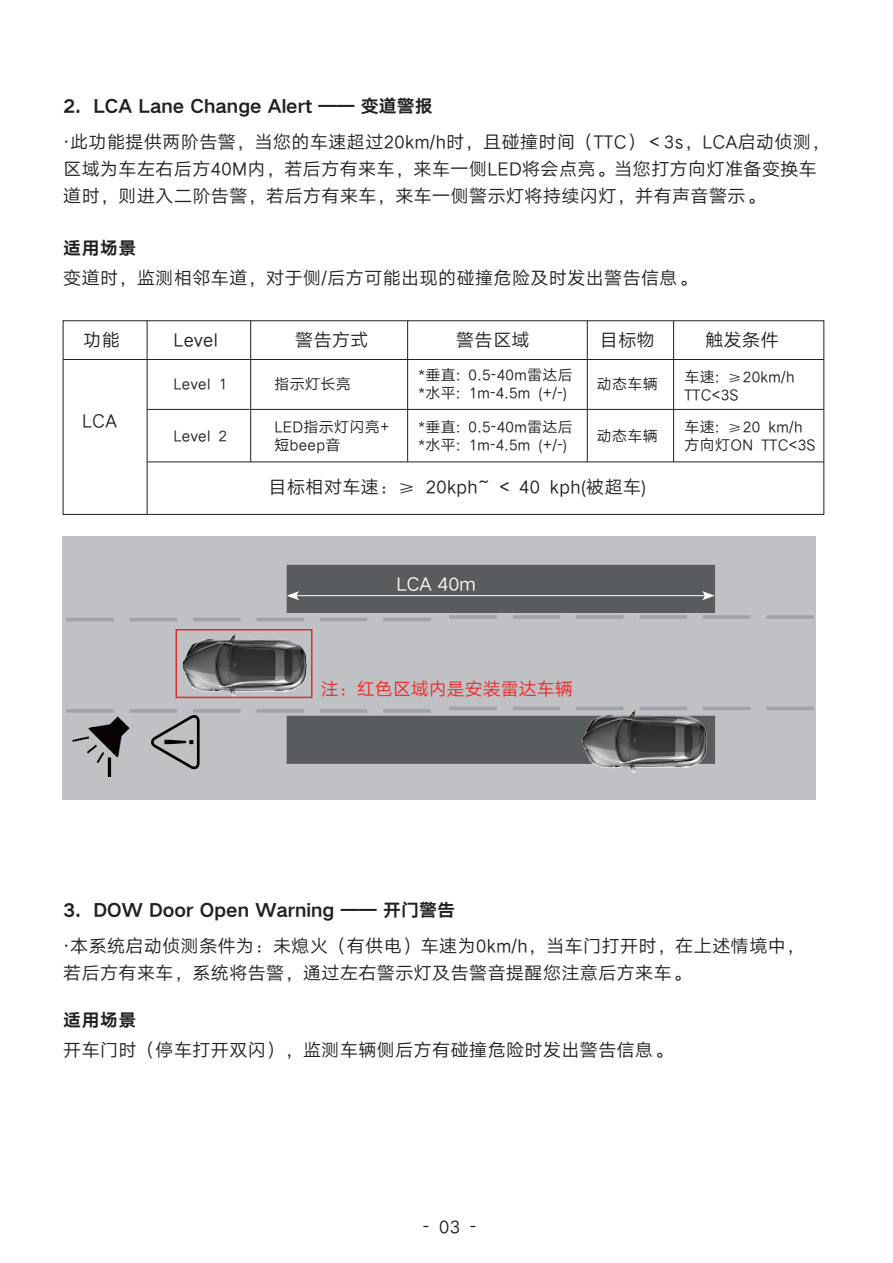
<style>
.page{position:relative;width:893px;height:1263px;background:#fff}
.page>*{position:absolute;margin:0;border:0;box-sizing:border-box;transform-origin:0 0}
.t1{font:18px/27px "HY Qi Hei EZS";letter-spacing:.025em;color:#231f20}
.t2{font:18px "HY Qi Hei GEW";color:#221f21}
.t3{font:18px "HY Qi Hei EZS";color:#ee2928}
.t4{font:18px "HY Qi Hei GEW";letter-spacing:.025em;color:#231f20}
.t5{font:18px "HY Qi Hei EZS";color:#fff}
.t6{font:15px/18px "HY Qi Hei EZS";letter-spacing:.025em;color:#231f20}
</style>
<div class="page">
<div style="left:62px;top:536px;width:754px;height:264px;background:#bfc1c5"></div>
<hr style="left:66px;top:709px;width:48px;height:4px;background:#9fa3a8">
<hr style="left:130px;top:709px;width:47px;height:4px;background:#9fa3a8">
<hr style="left:193px;top:709px;width:48px;height:4px;background:#9fa3a8">
<hr style="left:256px;top:709px;width:48px;height:4px;background:#9fa3a8">
<hr style="left:66px;top:618px;width:48px;height:3px;background:#9fa3a8">
<hr style="left:130px;top:618px;width:47px;height:3px;background:#9fa3a8">
<hr style="left:193px;top:618px;width:48px;height:3px;background:#9fa3a8">
<hr style="left:256px;top:618px;width:48px;height:3px;background:#9fa3a8">
<hr style="left:703px;top:707px;width:47px;height:3px;background:#9fa3a8">
<hr style="left:766px;top:707px;width:48px;height:3px;background:#9fa3a8">
<hr style="left:703px;top:615px;width:47px;height:4px;background:#9fa3a8">
<hr style="left:766px;top:615px;width:48px;height:4px;background:#9fa3a8">
<svg style="left:151px;top:715px;width:49px;height:55px"></svg>
<img style="left:72px;top:716px;width:58px;height:61px">
<img style="left:183px;top:634px;width:104px;height:61px">
<svg style="left:287px;top:565px;width:428px;height:199px"></svg>
<hr style="left:296px;top:595px;width:410px;height:1px;background:#fff">
<svg style="left:287px;top:591px;width:12px;height:9px"></svg>
<svg style="left:702px;top:591px;width:13px;height:9px"></svg>
<img style="left:582px;top:710px;width:124px;height:62px">
<div style="left:63px;top:321px;width:761px;height:194px;border:1px solid #231f20"></div>
<hr style="left:147px;top:462px;width:677px;height:1px;background:#231f20">
<hr style="left:147px;top:409px;width:677px;height:1px;background:#231f20">
<hr style="left:63px;top:359px;width:761px;height:1px;background:#231f20">
<hr style="left:673px;top:321px;width:1px;height:141px;background:#231f20">
<hr style="left:587px;top:321px;width:1px;height:141px;background:#231f20">
<hr style="left:407px;top:321px;width:1px;height:141px;background:#231f20">
<hr style="left:250px;top:321px;width:1px;height:141px;background:#231f20">
<hr style="left:147px;top:321px;width:1px;height:193px;background:#231f20">
<div style="left:176px;top:629px;width:137px;height:69px;border:2px solid #da2f2b"></div>
<p class="t2" style="left:63px;top:93px;width:371px">2. LCA Lane Change Alert —— 变道警报</p>
<p class="t1" style="left:63px;top:129px;width:768px">·此功能提供两阶告警，当您的车速超过20km/h时，且碰撞时间（TTC）＜3s，LCA启动侦测，区域为车左右后方40M内，若后方有来车，来车一侧LED将会点亮。当您打方向灯准备变换车道时，则进入二阶告警，若后方有来车，来车一侧警示灯将持续闪灯，并有声音警示。</p>
<p class="t4" style="left:63px;top:235px;width:75px">适用场景</p>
<p class="t1" style="left:63px;top:265px;width:634px">变道时，监测相邻车道，对于侧/后方可能出现的碰撞危险及时发出警告信息。</p>
<p class="t1" style="left:84px;top:328px;width:38px">功能</p>
<p class="t1" style="left:82px;top:409px;width:36px">LCA</p>
<p class="t1" style="left:174px;top:328px;width:45px">Level</p>
<p class="t6" style="left:174px;top:376px;width:55px">Level 1</p>
<p class="t6" style="left:174px;top:428px;width:55px">Level 2</p>
<p class="t1" style="left:295px;top:328px;width:75px">警告方式</p>
<p class="t6" style="left:274px;top:376px;width:78px">指示灯长亮</p>
<p class="t6" style="left:274px;top:419px;width:117px">LED指示灯闪亮+短beep音</p>
<p class="t1" style="left:705px;top:328px;width:75px">触发条件</p>
<p class="t1" style="left:456px;top:328px;width:75px">警告区域</p>
<p class="t1" style="left:600px;top:328px;width:56px">目标物</p>
<p class="t6" style="left:597px;top:376px;width:63px">动态车辆</p>
<p class="t6" style="left:684px;top:368px;width:112px">车速: ≥20km/h<br>TTC&lt;3S</p>
<p class="t6" style="left:684px;top:419px;width:133px">车速: ≥20 km/h方向灯ON TTC&lt;3S</p>
<p class="t6" style="left:419px;top:367px;width:156px">*垂直: 0.5-40m雷达后*水平: 1m-4.5m (+/-)</p>
<p class="t6" style="left:419px;top:419px;width:156px">*垂直: 0.5-40m雷达后*水平: 1m-4.5m (+/-)</p>
<p class="t6" style="left:597px;top:428px;width:63px">动态车辆</p>
<p class="t1" style="left:269px;top:475px;width:379px">目标相对车速：≥ 20kph~ &lt; 40 kph(被超车)</p>
<p class="t5" style="left:396px;top:574px;width:81px">MDB!51n</p>
<p class="t3" style="left:321px;top:680px;width:253px">注：红色区域内是安装雷达车辆</p>
<p class="t2" style="left:63px;top:897px;width:393px">3. DOW Door Open Warning —— 开门警告</p>
<p class="t1" style="left:63px;top:933px;width:742px">·本系统启动侦测条件为：未熄火（有供电）车速为0km/h，当车门打开时，在上述情境中，若后方有来车，系统将告警，通过左右警示灯及告警音提醒您注意后方来车。</p>
<p class="t4" style="left:63px;top:1007px;width:75px">适用场景</p>
<p class="t1" style="left:63px;top:1038px;width:610px">开车门时（停车打开双闪），监测车辆侧后方有碰撞危险时发出警告信息。</p>
<p class="t1" style="left:423px;top:1215px;width:55px">- 03 -</p>
</div>
